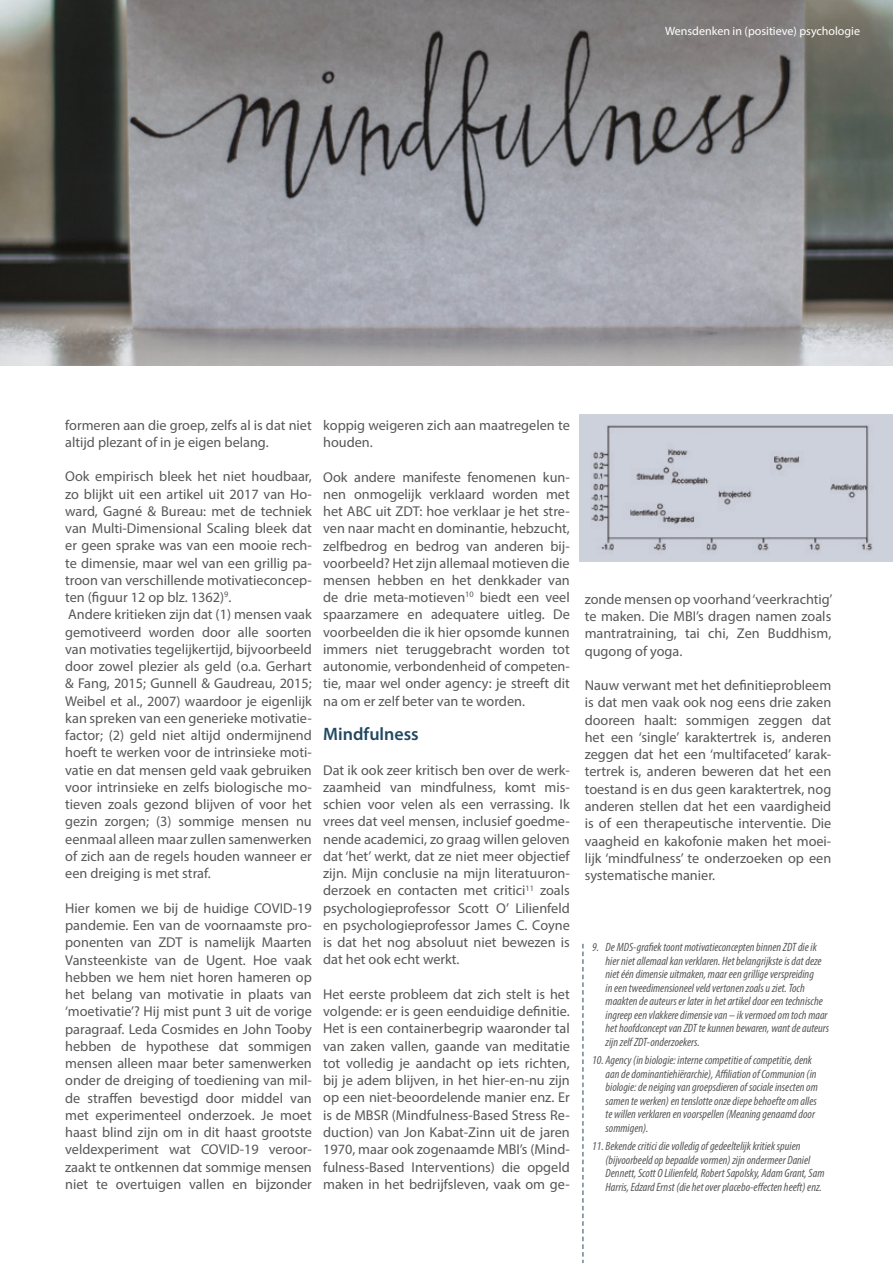
<style>
.page{position:relative;width:893px;height:1263px;background:#fff}
.page>*{position:absolute;margin:0;border:0;box-sizing:border-box;transform-origin:0 0}
.t1{font:600 18px "Myriad Pro";color:#224961}
.t2{font:14.25px/17.2px "Myriad Pro";color:#575756;text-align:justify}
.t3{font:italic condensed 12px/13.5px "Myriad Pro";color:#575756}
.t4{font:12px "Myriad Pro";color:#fff}
</style>
<div class="page">
<div style="left:580px;top:415px;width:313px;height:147px;background:#cdd1db"></div>
<img style="left:0;top:0;width:893px;height:366px">
<svg style="left:583px;top:944px;width:1px;height:319px"></svg>
<img style="left:591px;top:425px;width:282px;height:126px">
<p class="t4" style="left:665px;top:24px;width:196px">Wensdenken in (positieve) psychologie</p>
<p class="t2" style="left:65px;top:416px;width:248px">formeren aan die groep, zelfs al is dat niet altijd plezant of in je eigen belang.</p>
<p class="t2" style="left:65px;top:468px;width:248px;text-align:left">Ook empirisch bleek het niet houdbaar, zo blijkt uit een artikel uit 2017 van Ho&shy;ward, Gagné &amp; Bureau: met de techniek van Multi-Dimensional Scaling bleek dat er geen sprake was van een mooie rech&shy;te dimensie, maar wel van een grillig pa&shy;troon van verschillende motivatieconcep&shy;ten (figuur 12 op blz. 1362)<sup>9</sup>.<br>Andere kritieken zijn dat (1) mensen vaak gemotiveerd worden door alle soorten van motivaties tegelijkertijd, bijvoorbeeld door zowel plezier als geld (o.a. Gerhart &amp; Fang, 2015; Gunnell &amp; Gaudreau, 2015; Weibel et al., 2007) waardoor je eigenlijk kan spreken van een generieke motivatie&shy;factor; (2) geld niet altijd ondermijnend hoeft te werken voor de intrinsieke moti&shy;vatie en dat mensen geld vaak gebruiken voor intrinsieke en zelfs biologische mo&shy;tieven zoals gezond blijven of voor het gezin zorgen; (3) sommige mensen nu eenmaal alleen maar zullen samenwerken of zich aan de regels houden wanneer er een dreiging is met straf.</p>
<p class="t2" style="left:65px;top:899px;width:248px">Hier komen we bij de huidige COVID-19 pandemie. Een van de voornaamste pro&shy;ponenten van ZDT is namelijk Maarten Vansteenkiste van de Ugent. Hoe vaak hebben we hem niet horen hameren op het belang van motivatie in plaats van ‘moetivatie’? Hij mist punt 3 uit de vorige paragraaf. Leda Cosmides en John Tooby hebben de hypothese dat sommigen mensen alleen maar beter samenwerken onder de dreiging of toediening van mil&shy;de straffen bevestigd door middel van met experimenteel onderzoek. Je moet haast blind zijn om in dit haast grootste veldexperiment wat COVID-19 veroor&shy;zaakt te ontkennen dat sommige mensen niet te overtuigen vallen en bijzonder</p>
<p class="t2" style="left:323px;top:416px;width:248px">koppig weigeren zich aan maatregelen te houden.</p>
<p class="t2" style="left:323px;top:468px;width:248px">Ook andere manifeste fenomenen kun&shy;nen onmogelijk verklaard worden met het ABC uit ZDT: hoe verklaar je het stre&shy;ven naar macht en dominantie, hebzucht, zelfbedrog en bedrog van anderen bij&shy;voorbeeld? Het zijn allemaal motieven die mensen hebben en het denkkader van de drie meta-motieven<sup>10</sup> biedt een veel spaarzamere en adequatere uitleg. De voorbeelden die ik hier opsomde kunnen immers niet teruggebracht worden tot autonomie, verbondenheid of competen&shy;tie, maar wel onder agency: je streeft dit na om er zelf beter van te worden.</p>
<p class="t1" style="left:323px;top:723px;width:97px">Mindfulness</p>
<p class="t2" style="left:323px;top:761px;width:248px">Dat ik ook zeer kritisch ben over de werk&shy;zaamheid van mindfulness, komt mis&shy;schien voor velen als een verrassing. Ik vrees dat veel mensen, inclusief goedme&shy;nende academici, zo graag willen geloven dat ‘het’ werkt, dat ze niet meer objectief zijn. Mijn conclusie na mijn literatuuron&shy;derzoek en contacten met critici<sup>11</sup> zoals psychologieprofessor Scott O’ Lilienfeld en psychologieprofessor James C. Coyne is dat het nog absoluut niet bewezen is dat het ook echt werkt.</p>
<p class="t2" style="left:323px;top:985px;width:248px">Het eerste probleem dat zich stelt is het volgende: er is geen eenduidige definitie.<br>Het is een containerbegrip waaronder tal van zaken vallen, gaande van meditatie tot volledig je aandacht op iets richten, bij je adem blijven, in het hier-en-nu zijn op een niet-beoordelende manier enz. Er is de MBSR (Mindfulness-Based Stress Re&shy;duction) van Jon Kabat-Zinn uit de jaren 1970, maar ook zogenaamde MBI’s (Mind&shy;fulness-Based Interventions) die opgeld maken in het bedrijfsleven, vaak om ge-</p>
<p class="t2" style="left:585px;top:590px;width:249px">zonde mensen op voorhand ‘veerkrachtig’ te maken. Die MBI’s dragen namen zoals mantratraining, tai chi, Zen Buddhism, qugong of yoga.</p>
<p class="t2" style="left:585px;top:676px;width:248px">Nauw verwant met het definitieprobleem is dat men vaak ook nog eens drie zaken dooreen haalt: sommigen zeggen dat het een ‘single’ karaktertrek is, anderen zeggen dat het een ‘multifaceted’ karak&shy;tertrek is, anderen beweren dat het een toestand is en dus geen karaktertrek, nog anderen stellen dat het een vaardigheid is of een therapeutische interventie. Die vaagheid en kakofonie maken het moei&shy;lijk ‘mindfulness’ te onderzoeken op een systematische manier.</p>
<p class="t3" style="left:606px;top:940px;width:225px;text-indent:-14px">9. De MDS-grafiek toont motivatieconcepten binnen ZDT die ik hier niet allemaal kan verklaren. Het belangrijkste is dat deze niet één dimensie uitmaken, maar een grillige verspreiding<br>in een tweedimensioneel veld vertonen zoals u ziet. Toch maakten de auteurs er later in het artikel door een technische ingreep een vlakkere dimensie van – ik vermoed om toch maar het hoofdconcept van ZDT te kunnen bewaren, want de auteurs zijn zelf ZDT-onderzoekers.</p>
<p class="t3" style="left:606px;top:1053px;width:214px;text-indent:-14px">10. Agency (in biologie: interne competitie of competitie, denk aan de dominantiehiërarchie), Affiliation of Communion (in biologie: de neiging van groepsdieren of sociale insecten om samen te werken) en tenslotte onze diepe behoefte om alles te willen verklaren en voorspellen (Meaning genaamd door sommigen).</p>
<p class="t3" style="left:606px;top:1139px;width:220px;text-indent:-14px">11. Bekende critici die volledig of gedeeltelijk kritiek spuien (bijvoorbeeld op bepaalde vormen) zijn ondermeer Daniel Dennett, Scott O Lilienfeld, Robert Sapolsky, Adam Grant, Sam Harris, Edzard Ernst (die het over placebo-effecten heeft) enz.</p>
</div>
